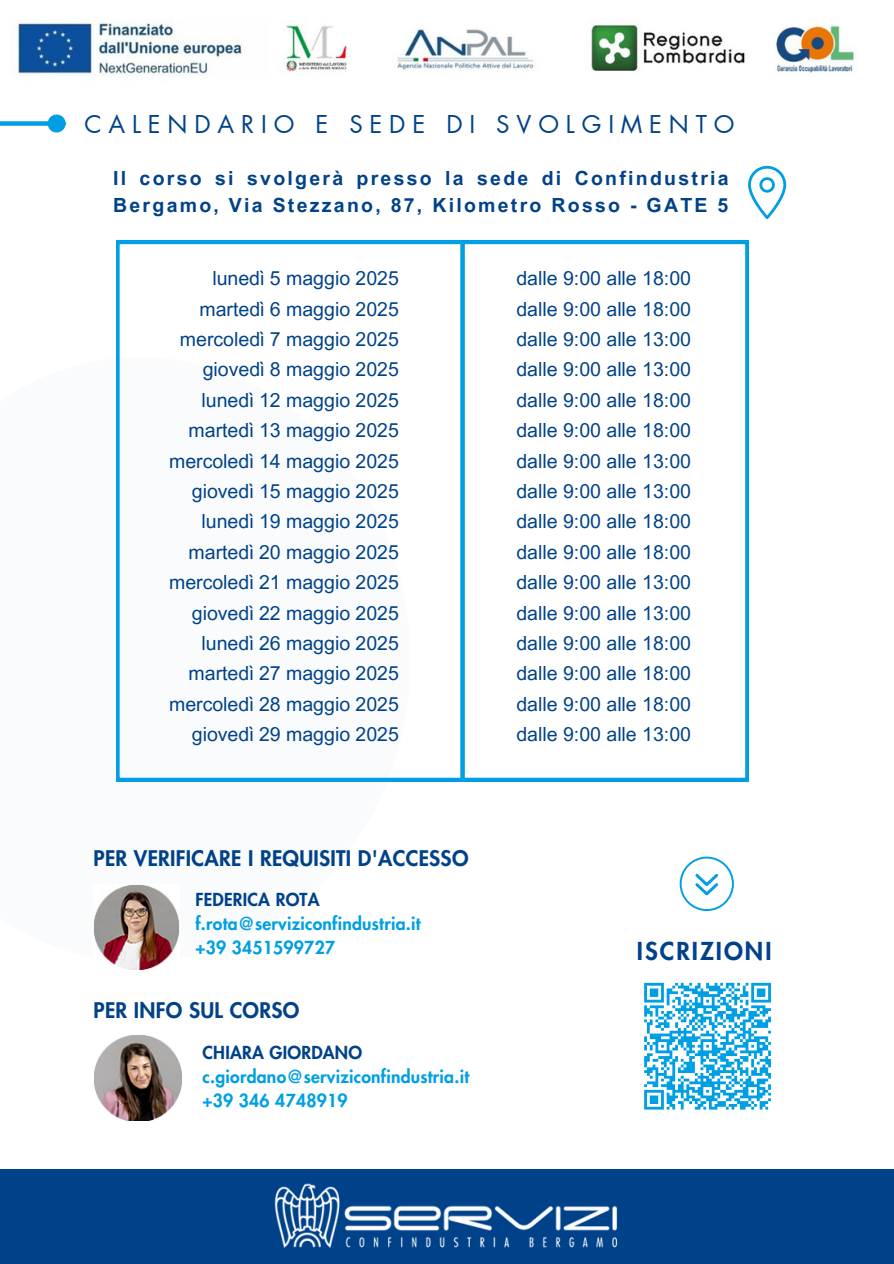
<style>
.page{position:relative;width:894px;height:1264px;background:#fff}
.page>*{position:absolute;margin:0;border:0;box-sizing:border-box;transform-origin:0 0}
.t1{font:800 24.15px "Futura LT Pro";letter-spacing:.085em;color:#004289}
.t2{font:24px "Futura LT Pro";letter-spacing:.285em;color:#004289}
.t3{font:800 21px "Futura LT Pro";letter-spacing:.015em;color:#004289}
.t4{font:19.5px/30.3px "Arial MT Pro";color:#004289;text-align:right}
.t5{font:700 19.5px/27px "Arial MT Pro";letter-spacing:.115em;color:#004289}
.t6{font:800 17.55px "Futura LT Pro";letter-spacing:.015em;color:#009fe3}
.t7{font:800 17.55px "Futura LT Pro";letter-spacing:.015em;color:#004289}
</style>
<div class="page">
<img style="left:17px;top:20px;width:840px;height:56px">
<div style="left:0;top:121px;width:49px;height:5px;background:#009fe3"></div>
<div style="left:50px;top:117px;width:13px;height:13px;background:#009fe3;border-radius:50%"></div>
<div style="left:48px;top:114px;width:18px;height:18px;border:4px solid #009fe3;border-radius:50%"></div>
<svg style="left:116px;top:241px;width:632px;height:540px"></svg>
<svg style="left:460px;top:241px;width:4px;height:538px;fill:#009fe3"></svg>
<svg style="left:748px;top:166px;width:38px;height:53px"></svg>
<div style="left:0;top:1169px;width:893px;height:94px;background:#004289"></div>
<img style="left:274px;top:1183px;width:344px;height:65px">
<img style="left:94px;top:1035px;width:88px;height:85px">
<img style="left:94px;top:884px;width:85px;height:85px">
<svg style="left:680px;top:856px;width:54px;height:55px"></svg>
<svg style="left:644px;top:982px;width:127px;height:128px"></svg>
<h4 class="t2" style="left:84px;top:113px;width:651px">CALENDARIO E SEDE DI SVOLGIMENTO</h4>
<h2 class="t5" style="left:113px;top:167px;width:617px">Il corso si svolgerà presso la sede di Confindustria<br>Bergamo, Via Stezzano, 87, Kilometro Rosso - GATE 5</h2>
<p class="t4" style="left:169px;top:266px;width:231px">lunedì 5 maggio 2025 martedì 6 maggio 2025 mercoledì 7 maggio 2025 giovedì 8 maggio 2025 lunedì 12 maggio 2025 martedì 13 maggio 2025 mercoledì 14 maggio 2025 giovedì 15 maggio 2025 lunedì 19 maggio 2025 martedì 20 maggio 2025 mercoledì 21 maggio 2025 giovedì 22 maggio 2025 lunedì 26 maggio 2025 martedì 27 maggio 2025 mercoledì 28 maggio 2025 giovedì 29 maggio 2025</p>
<p class="t4" style="left:516px;top:266px;width:176px;text-align:justify">dalle 9:00 alle 18:00 dalle 9:00 alle 18:00 dalle 9:00 alle 13:00 dalle 9:00 alle 13:00 dalle 9:00 alle 18:00 dalle 9:00 alle 18:00 dalle 9:00 alle 13:00 dalle 9:00 alle 13:00 dalle 9:00 alle 18:00 dalle 9:00 alle 18:00 dalle 9:00 alle 13:00 dalle 9:00 alle 13:00 dalle 9:00 alle 18:00 dalle 9:00 alle 18:00 dalle 9:00 alle 18:00 dalle 9:00 alle 13:00</p>
<h6 class="t3" style="left:94px;top:848px;width:376px">PER VERIFICARE I REQUISITI D'ACCESSO</h6>
<p class="t7" style="left:195px;top:891px;width:126px">FEDERICA ROTA</p>
<h3 class="t6" style="left:195px;top:915px;width:227px">f.rota@serviziconfindustria.it</h3>
<p class="t6" style="left:195px;top:939px;width:141px">+39 3451599727</p>
<h5 class="t3" style="left:94px;top:1001px;width:207px">PER INFO SUL CORSO</h5>
<p class="t7" style="left:202px;top:1044px;width:161px">CHIARA GIORDANO</p>
<h5 class="t6" style="left:202px;top:1068px;width:268px">c.giordano@serviziconfindustria.it</h5>
<p class="t6" style="left:202px;top:1092px;width:147px">+39 346 4748919</p>
<p class="t1" style="left:636px;top:940px;width:136px">ISCRIZIONI</p>
</div>
